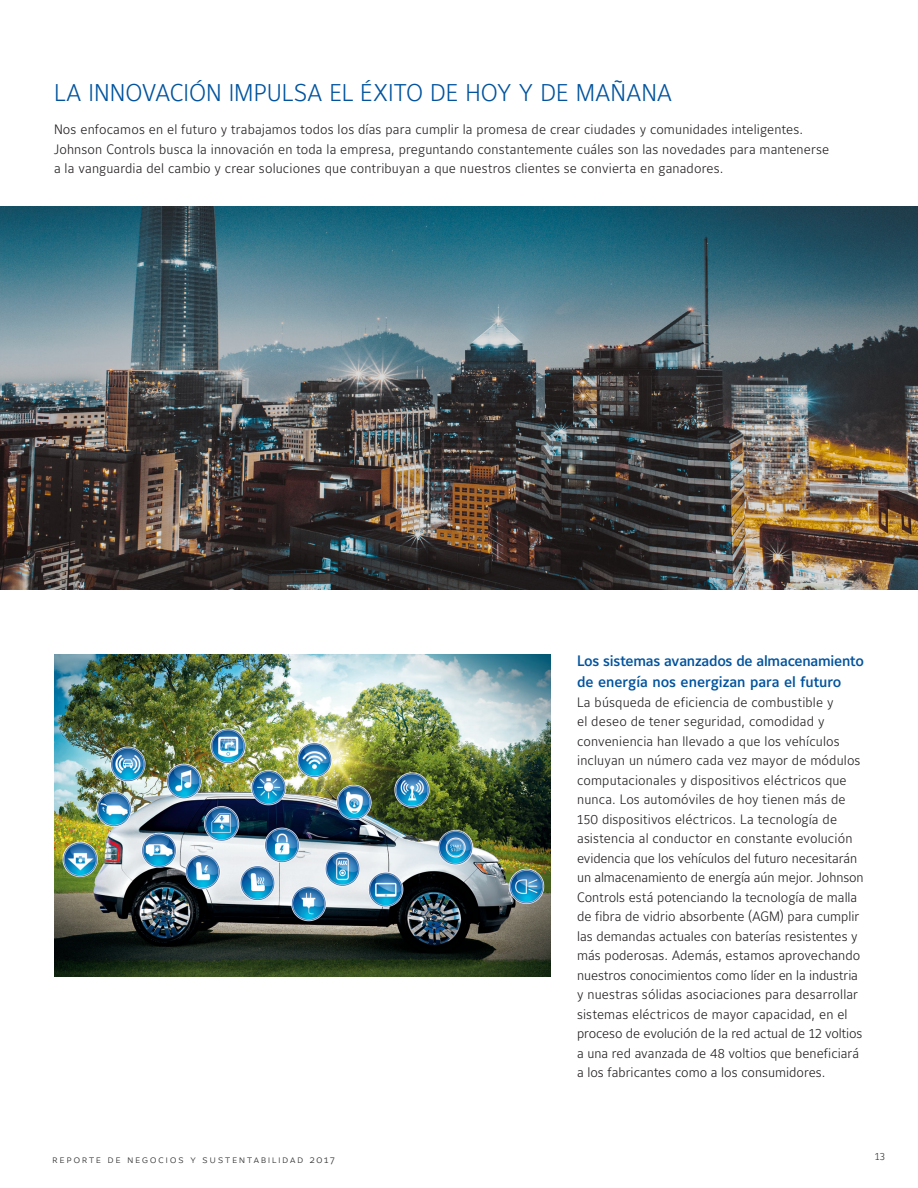
<style>
.page{position:relative;width:918px;height:1188px;background:#fff}
.page>*{position:absolute;margin:0;border:0;box-sizing:border-box;transform-origin:0 0}
.SECTION{font:24px "Maurea Light Lf";color:#01539e}
.subhead{font:15px/21.6px "Maurea Medium Lf";letter-spacing:-.015em;color:#01539e}
.Body_Copy{font:13.5px/19.5px "Maurea Light Lf";letter-spacing:.01em;color:#231f20}
.t1{font:10.5px "Maurea Light Caps";letter-spacing:.14em;color:#363536}
.t2{font:10.5px "Maurea Light Lf";color:#363536}
</style>
<div class="page">
<img style="left:0;top:206px;width:918px;height:384px">
<img style="left:54px;top:655px;width:496px;height:322px">
<p class="SECTION" style="left:54px;top:79px;width:620px">LA INNOVACIÓN IMPULSA EL ÉXITO DE HOY Y DE MAÑANA</p>
<p class="Body_Copy" style="left:54px;top:120px;width:777px">Nos enfocamos en el futuro y trabajamos todos los días para cumplir la promesa de crear ciudades y comunidades inteligentes.<br>Johnson Controls busca la innovación en toda la empresa, preguntando constantemente cuáles son las novedades para mantenerse a la vanguardia del cambio y crear soluciones que contribuyan a que nuestros clientes se convierta en ganadores.</p>
<p class="t1" style="left:52px;top:1153px;width:284px">reporte de negocios y sustentabilidad 2017</p>
<p class="subhead" style="left:577px;top:651px;width:288px">Los sistemas avanzados de almacenamiento de energía nos energizan para el futuro</p>
<p class="Body_Copy" style="left:577px;top:693px;width:288px">La búsqueda de eficiencia de combustible y<br>el deseo de tener seguridad, comodidad y conveniencia han llevado a que los vehículos incluyan un número cada vez mayor de módulos computacionales y dispositivos eléctricos que nunca. Los automóviles de hoy tienen más de 150 dispositivos eléctricos. La tecnología de asistencia al conductor en constante evolución evidencia que los vehículos del futuro necesitarán un almacenamiento de energía aún mejor. Johnson Controls está potenciando la tecnología de malla de fibra de vidrio absorbente (AGM) para cumplir las demandas actuales con baterías resistentes y más poderosas. Además, estamos aprovechando nuestros conocimientos como líder en la industria y nuestras sólidas asociaciones para desarrollar sistemas eléctricos de mayor capacidad, en el proceso de evolución de la red actual de 12 voltios a una red avanzada de 48 voltios que beneficiará a los fabricantes como a los consumidores.</p>
<p class="t2" style="left:875px;top:1151px;width:12px">13</p>
</div>
